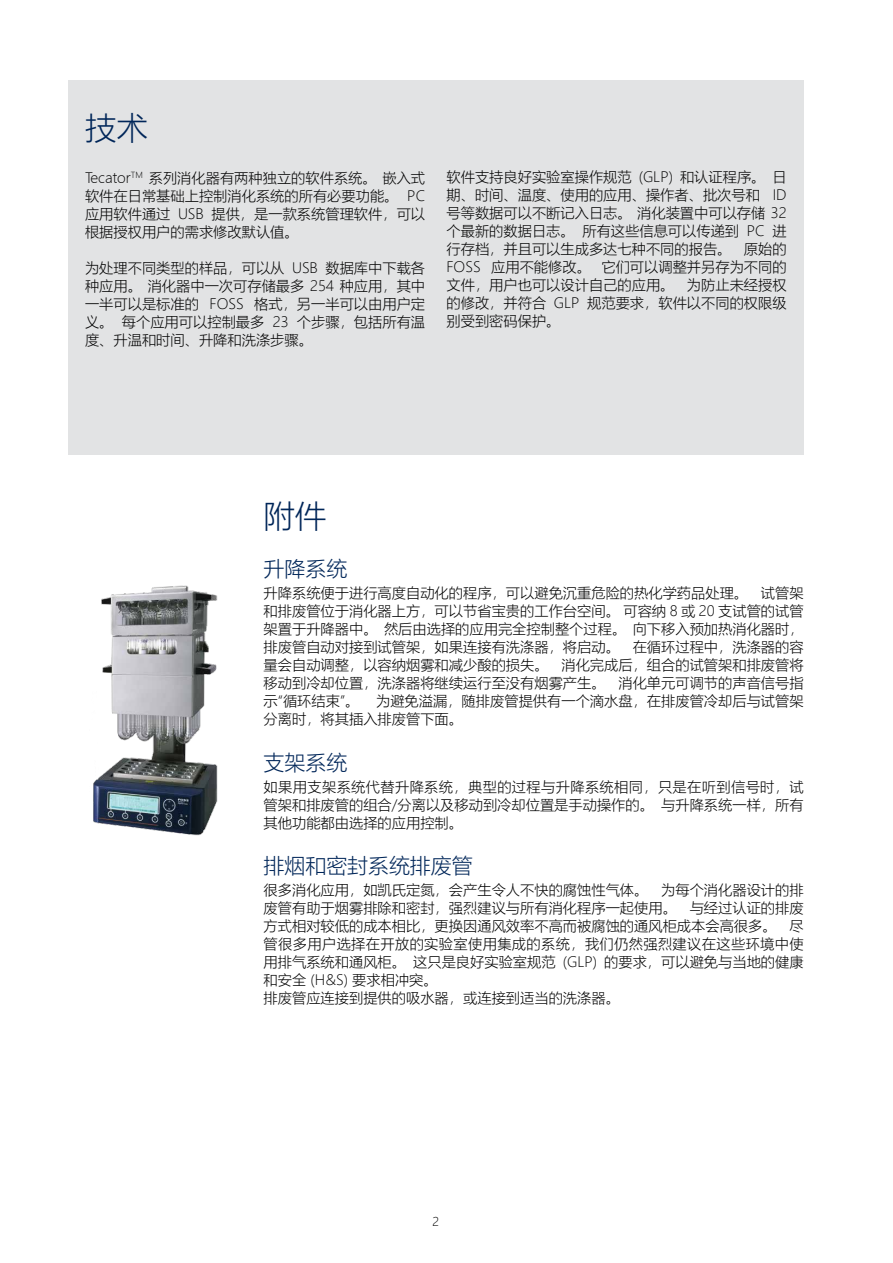
<style>
.page{position:relative;width:893px;height:1263px;background:#fff}
.page>*{position:absolute;margin:0;border:0;box-sizing:border-box;transform-origin:0 0}
.t1{font:300 31.5px "Microsoft Ya Hei";color:#002659}
.t2{font:300 21px "Microsoft Ya Hei";letter-spacing:-.005em;color:#002659}
.t3{font:300 14.25px/18px "Microsoft Ya Hei";color:#000;text-align:justify}
.t4{font:300 12px "Microsoft Ya Hei";color:#000}
</style>
<div class="page">
<div style="left:68px;top:81px;width:736px;height:374px;background:#e2e3e4"></div>
<img style="left:93px;top:585px;width:125px;height:251px">
<h1 class="t1" style="left:85px;top:107px;width:64px">技术</h1>
<p class="t3" style="left:85px;top:169px;width:342px">Tecator<sup>TM</sup> 系列消化器有两种独立的软件系统。 嵌入式软件在日常基础上控制消化系统的所有必要功能。 PC应用软件通过 USB 提供，是一款系统管理软件，可以根据授权用户的需求修改默认值。</p>
<p class="t3" style="left:85px;top:259px;width:342px">为处理不同类型的样品，可以从 USB 数据库中下载各种应用。 消化器中一次可存储最多 254 种应用，其中一半可以是标准的 FOSS 格式，另一半可以由用户定义。 每个应用可以控制最多 23 个步骤，包括所有温度、升温和时间、升降和洗涤步骤。</p>
<p class="t3" style="left:446px;top:167px;width:342px">软件支持良好实验室操作规范 (GLP) 和认证程序。 日期、时间、温度、使用的应用、操作者、批次号和 ID号等数据可以不断记入日志。 消化装置中可以存储 32个最新的数据日志。 所有这些信息可以传递到 PC 进行存档，并且可以生成多达七种不同的报告。 原始的FOSS 应用不能修改。 它们可以调整并另存为不同的文件，用户也可以设计自己的应用。 为防止未经授权的修改，并符合 GLP 规范要求，软件以不同的权限级别受到密码保护。</p>
<h1 class="t1" style="left:264px;top:494px;width:64px">附件</h1>
<h2 class="t2" style="left:264px;top:554px;width:85px">升降系统</h2>
<p class="t3" style="left:264px;top:584px;width:541px">升降系统便于进行高度自动化的程序，可以避免沉重危险的热化学药品处理。 试管架和排废管位于消化器上方，可以节省宝贵的工作台空间。 可容纳 8 或 20 支试管的试管架置于升降器中。 然后由选择的应用完全控制整个过程。 向下移入预加热消化器时，排废管自动对接到试管架，如果连接有洗涤器，将启动。 在循环过程中，洗涤器的容量会自动调整，以容纳烟雾和减少酸的损失。 消化完成后，组合的试管架和排废管将移动到冷却位置，洗涤器将继续运行至没有烟雾产生。 消化单元可调节的声音信号指示“循环结束”。 为避免溢漏，随排废管提供有一个滴水盘，在排废管冷却后与试管架分离时，将其插入排废管下面。</p>
<h2 class="t2" style="left:264px;top:748px;width:85px">支架系统</h2>
<p class="t3" style="left:264px;top:777px;width:542px">如果用支架系统代替升降系统，典型的过程与升降系统相同，只是在听到信号时，试管架和排废管的组合/分离以及移动到冷却位置是手动操作的。 与升降系统一样，所有其他功能都由选择的应用控制。</p>
<h2 class="t2" style="left:264px;top:851px;width:211px">排烟和密封系统排废管</h2>
<p class="t3" style="left:264px;top:881px;width:542px;text-align:left">很多消化应用，如凯氏定氮，会产生令人不快的腐蚀性气体。 为每个消化器设计的排废管有助于烟雾排除和密封，强烈建议与所有消化程序一起使用。 与经过认证的排废方式相对较低的成本相比，更换因通风效率不高而被腐蚀的通风柜成本会高很多。 尽管很多用户选择在开放的实验室使用集成的系统，我们仍然强烈建议在这些环境中使用排气系统和通风柜。 这只是良好实验室规范 (GLP) 的要求，可以避免与当地的健康和安全 (H&amp;S) 要求相冲突。<br>排废管应连接到提供的吸水器，或连接到适当的洗涤器。</p>
<p class="t4" style="left:432px;top:1213px;width:8px">2</p>
</div>
